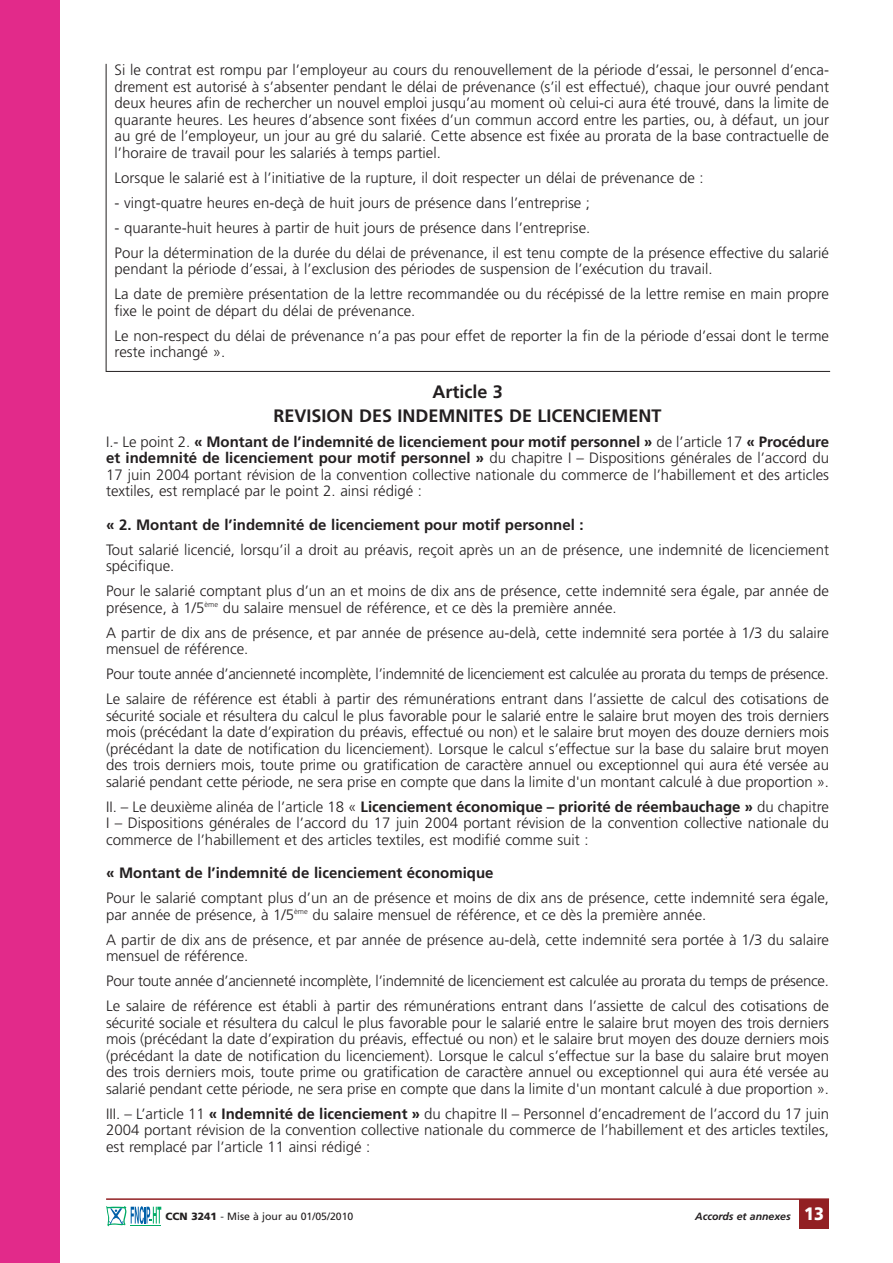
<style>
.page{position:relative;width:893px;height:1263px;background:#fff}
.page>*{position:absolute;margin:0;border:0;box-sizing:border-box;transform-origin:0 0}
.t1{font:700 18px/23.7px "Frutiger";color:#231f20;text-align:center}
.t2{font:300 15px/16.5px "Frutiger";color:#231f20}
.t3{font:700 15px "Frutiger";color:#231f20}
.t4{font:10.5px "Frutiger";color:#231f20}
.t5{font:italic 700 10.5px "Frutiger";color:#231f20}
.s1{font-weight:700}
.s2{font-weight:900}
.s3{font-weight:900;font-style:normal;font-size:18px;color:#fff}
</style>
<div class="page">
<div style="left:0;top:0;width:59px;height:1263px;background:#e22a8a"></div>
<div style="left:799px;top:1199px;width:30px;height:30px;background:#922023"></div>
<hr style="left:106px;top:1198px;width:723px;height:2px;background:#922023">
<svg style="left:106px;top:1206px;width:55px;height:20px"></svg>
<hr style="left:131px;top:1225px;width:30px;height:1px;background:#00ab66">
<hr style="left:106px;top:64px;width:1px;height:308px;background:#231f20">
<hr style="left:106px;top:371px;width:724px;height:1px;background:#231f20">
<p class="t2" style="left:115px;top:63px;width:716px;text-align:justify">Si le contrat est rompu par l’employeur au cours du renouvellement de la période d’essai, le personnel d’enca&shy;drement est autorisé à s’absenter pendant le délai de prévenance (s’il est effectué), chaque jour ouvré pendant deux heures afin de rechercher un nouvel emploi jusqu’au moment où celui-ci aura été trouvé, dans la limite de quarante heures. Les heures d’absence sont fixées d’un commun accord entre les parties, ou, à défaut, un jour au gré de l’employeur, un jour au gré du salarié. Cette absence est fixée au prorata de la base contractuelle de l’horaire de travail pour les salariés à temps partiel.</p>
<p class="t2" style="left:115px;top:170px;width:590px">Lorsque le salarié est à l’initiative de la rupture, il doit respecter un délai de prévenance de :</p>
<p class="t2" style="left:115px;top:195px;width:477px">- vingt-quatre heures en-deçà de huit jours de présence dans l’entreprise ;</p>
<p class="t2" style="left:115px;top:216px;width:716px;line-height:25px">- quarante-huit heures à partir de huit jours de présence dans l’entreprise.<br>Pour la détermination de la durée du délai de prévenance, il est tenu compte de la présence effective du salarié</p>
<p class="t2" style="left:115px;top:258px;width:716px;line-height:25px">pendant la période d’essai, à l’exclusion des périodes de suspension de l’exécution du travail.<br>La date de première présentation de la lettre recommandée ou du récépissé de la lettre remise en main propre</p>
<p class="t2" style="left:115px;top:299px;width:716px;line-height:25px">fixe le point de départ du délai de prévenance.<br>Le non-respect du délai de prévenance n’a pas pour effet de reporter la fin de la période d’essai dont le terme</p>
<p class="t2" style="left:115px;top:345px;width:112px">reste inchangé ».</p>
<p class="t1" style="left:273px;top:381px;width:390px">Article 3<br>REVISION DES INDEMNITES DE LICENCIEMENT</p>
<p class="t2" style="left:106px;top:434px;width:724px;text-align:justify">I.- Le point 2. <span class="s1">« Montant de l’indemnité de licenciement pour motif personnel »</span> de l’article 17 <span class="s1">« Procédure et indemnité de licenciement pour motif personnel »</span> du chapitre I – Dispositions générales de l’accord du 17 juin 2004 portant révision de la convention collective nationale du commerce de l’habillement et des articles textiles, est remplacé par le point 2. ainsi rédigé :</p>
<p class="t3" style="left:106px;top:518px;width:479px">« 2. Montant de l’indemnité de licenciement pour motif personnel :</p>
<p class="t2" style="left:106px;top:542px;width:724px">Tout salarié licencié, lorsqu’il a droit au préavis, reçoit après un an de présence, une indemnité de licenciement spécifique.</p>
<p class="t2" style="left:106px;top:584px;width:724px">Pour le salarié comptant plus d’un an et moins de dix ans de présence, cette indemnité sera égale, par année de présence, à 1/5<sup>ème</sup> du salaire mensuel de référence, et ce dès la première année.</p>
<p class="t2" style="left:106px;top:625px;width:724px">A partir de dix ans de présence, et par année de présence au-delà, cette indemnité sera portée à 1/3 du salaire mensuel de référence.</p>
<p class="t2" style="left:106px;top:663px;width:724px;line-height:25px">Pour toute année d’ancienneté incomplète, l’indemnité de licenciement est calculée au prorata du temps de présence.<br>Le salaire de référence est établi à partir des rémunérations entrant dans l’assiette de calcul des cotisations de</p>
<p class="t2" style="left:106px;top:708px;width:724px;text-align:justify">sécurité sociale et résultera du calcul le plus favorable pour le salarié entre le salaire brut moyen des trois derniers mois (précédant la date d’expiration du préavis, effectué ou non) et le salaire brut moyen des douze derniers mois (précédant la date de notification du licenciement). Lorsque le calcul s’effectue sur la base du salaire brut moyen des trois derniers mois, toute prime ou gratification de caractère annuel ou exceptionnel qui aura été versée au salarié pendant cette période, ne sera prise en compte que dans la limite d'un montant calculé à due proportion ».</p>
<p class="t2" style="left:106px;top:799px;width:724px;text-align:justify">II. – Le deuxième alinéa de l’article 18 « <span class="s1">Licenciement économique – priorité de réembauchage »</span> du chapitre I – Dispositions générales de l’accord du 17 juin 2004 portant révision de la convention collective nationale du commerce de l’habillement et des articles textiles, est modifié comme suit :</p>
<p class="t3" style="left:106px;top:867px;width:389px">« Montant de l’indemnité de licenciement économique</p>
<p class="t2" style="left:106px;top:891px;width:724px">Pour le salarié comptant plus d’un an de présence et moins de dix ans de présence, cette indemnité sera égale, par année de présence, à 1/5<sup>ème</sup> du salaire mensuel de référence, et ce dès la première année.</p>
<p class="t2" style="left:106px;top:932px;width:724px">A partir de dix ans de présence, et par année de présence au-delà, cette indemnité sera portée à 1/3 du salaire mensuel de référence.</p>
<p class="t2" style="left:106px;top:970px;width:724px;line-height:25px">Pour toute année d’ancienneté incomplète, l’indemnité de licenciement est calculée au prorata du temps de présence.<br>Le salaire de référence est établi à partir des rémunérations entrant dans l’assiette de calcul des cotisations de</p>
<p class="t2" style="left:106px;top:1015px;width:724px;text-align:justify">sécurité sociale et résultera du calcul le plus favorable pour le salarié entre le salaire brut moyen des trois derniers mois (précédant la date d’expiration du préavis, effectué ou non) et le salaire brut moyen des douze derniers mois (précédant la date de notification du licenciement). Lorsque le calcul s’effectue sur la base du salaire brut moyen des trois derniers mois, toute prime ou gratification de caractère annuel ou exceptionnel qui aura été versée au salarié pendant cette période, ne sera prise en compte que dans la limite d'un montant calculé à due proportion ».</p>
<p class="t2" style="left:106px;top:1106px;width:724px;text-align:justify">III. – L’article 11 <span class="s1">« Indemnité de licenciement »</span> du chapitre II – Personnel d’encadrement de l’accord du 17 juin 2004 portant révision de la convention collective nationale du commerce de l’habillement et des articles textiles, est remplacé par l’article 11 ainsi rédigé :</p>
<p class="t4" style="left:166px;top:1212px;width:189px"><span class="s2">CCN 3241</span> - Mise à jour au 01/05/2010</p>
<p class="t5" style="left:695px;top:1212px;width:130px">Accords et annexes <span class="s3">13</span></p>
</div>
